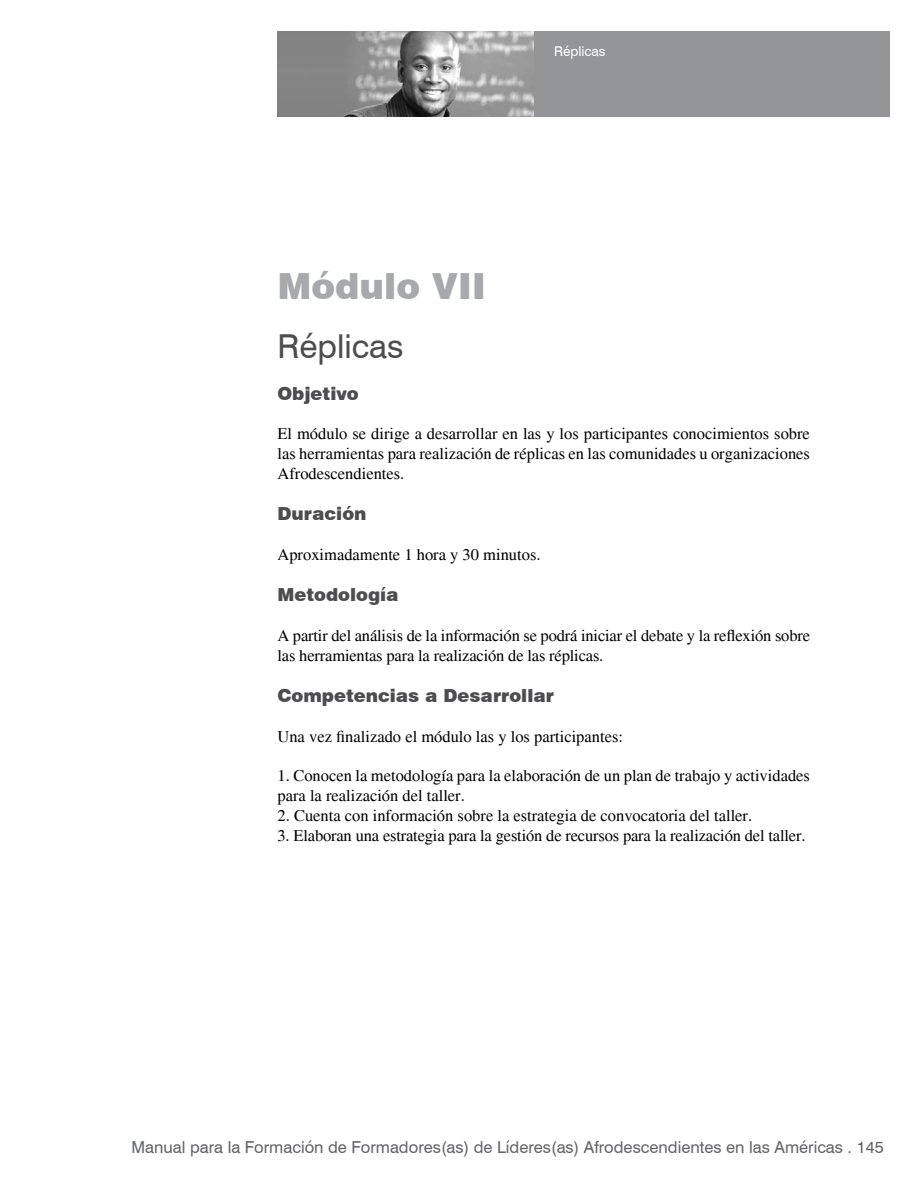
<style>
.page{position:relative;width:918px;height:1188px;background:#fff}
.page>*{position:absolute;margin:0;border:0;box-sizing:border-box;transform-origin:0 0}
.t1{font:900 36px "Swiss 721 BT";color:#a7a9ac}
.t2{font:33px "Swiss 721 BT";color:#4d4d4f}
.t3{font:900 18px "Swiss 721 BT";color:#4d4d4f}
.t4{font:16.5px/19.8px "Times";color:#000}
.t5{font:16.5px "Swiss 721 BT";color:#636467}
.t6{font:13.5px "Swiss 721 BT";color:#fff}
</style>
<div class="page">
<div style="left:277px;top:31px;width:612px;height:86px;background:#939598"></div>
<img style="left:277px;top:31px;width:257px;height:86px">
<p class="t6" style="left:554px;top:43px;width:53px">Réplicas</p>
<h1 class="t1" style="left:278px;top:264px;width:210px">Módulo VII</h1>
<h2 class="t2" style="left:278px;top:326px;width:127px">Réplicas</h2>
<p class="t3" style="left:278px;top:382px;width:83px">Objetivo</p>
<p class="t4" style="left:278px;top:424px;width:534px;text-align:justify">El módulo se dirige a desarrollar en las y los participantes conocimientos sobre las herramientas para realización de réplicas en las comunidades u organizaciones Afrodescendientes.</p>
<p class="t3" style="left:278px;top:503px;width:90px">Duración</p>
<p class="t4" style="left:278px;top:545px;width:265px">Aproximadamente 1 hora y 30 minutos.</p>
<p class="t3" style="left:278px;top:584px;width:123px">Metodología</p>
<p class="t4" style="left:278px;top:626px;width:534px">A partir del análisis de la información se podrá iniciar el debate y la reflexión sobre las herramientas para la realización de las réplicas.</p>
<p class="t3" style="left:278px;top:685px;width:278px">Competencias a Desarrollar</p>
<p class="t4" style="left:278px;top:726px;width:347px">Una vez finalizado el módulo las y los participantes:</p>
<p class="t4" style="left:278px;top:766px;width:534px">1. Conocen la metodología para la elaboración de un plan de trabajo y actividades para la realización del taller.</p>
<p class="t4" style="left:278px;top:806px;width:476px">2. Cuenta con información sobre la estrategia de convocatoria del taller.</p>
<p class="t4" style="left:278px;top:825px;width:530px">3. Elaboran una estrategia para la gestión de recursos para la realización del taller.</p>
<p class="t5" style="left:131px;top:1137px;width:754px">Manual para la Formación de Formadores(as) de Líderes(as) Afrodescendientes en las Américas . 145</p>
</div>
